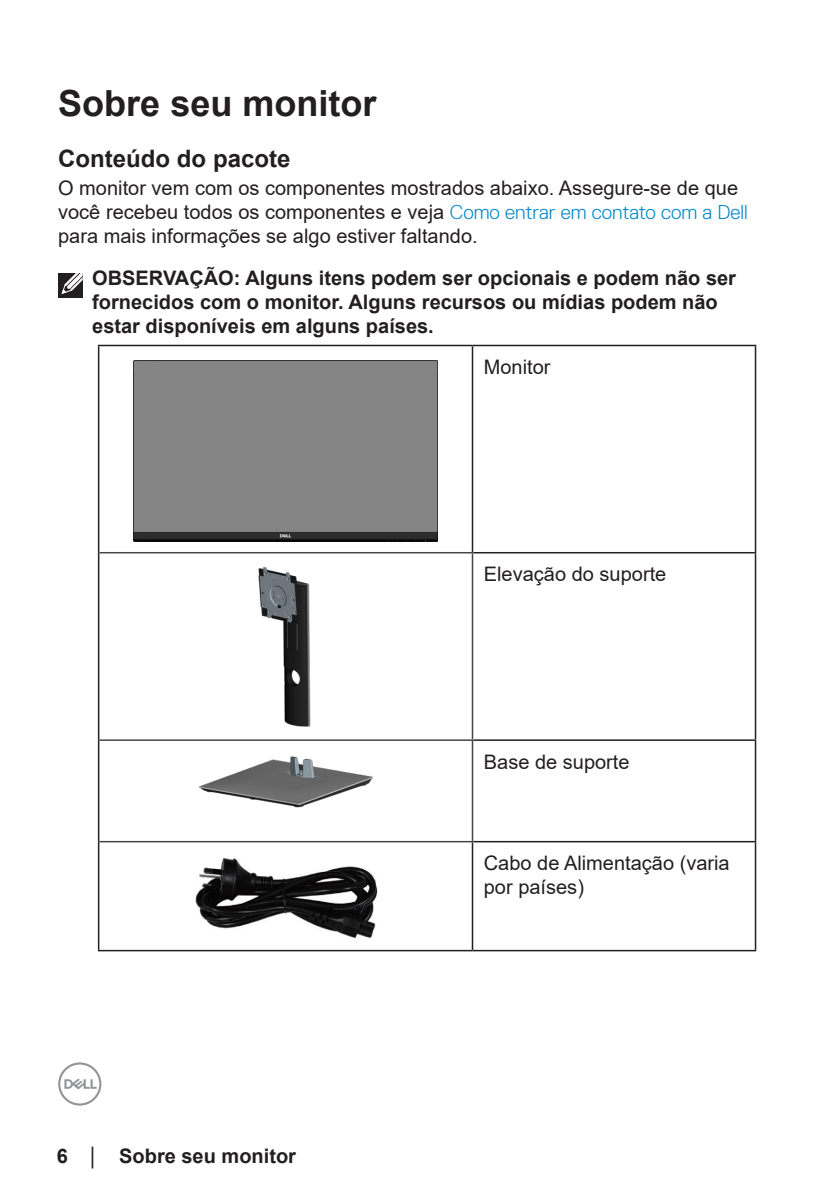
<style>
.page{position:relative;width:840px;height:1191px;background:#fff}
.page>*{position:absolute;margin:0;border:0;box-sizing:border-box;transform-origin:0 0}
.Head1{font:700 36px "Arial";color:#231f20}
.Head2{font:700 24px "Arial";color:#231f20}
.text{font:20px/24px "Arial";color:#231f20}
.Note{font:700 20px/24px "Arial";color:#231f20}
.s1{font-family:"Dell Replica";font-weight:300;color:#0087cb}
.s2{font-weight:400;font-size:18px}
</style>
<div class="page">
<svg style="left:58px;top:1062px;width:43px;height:43px"></svg>
<hr style="left:98px;top:345px;width:374px;height:1px;background:#231f20">
<hr style="left:98px;top:346px;width:1px;height:207px;background:#231f20">
<hr style="left:472px;top:345px;width:283px;height:1px;background:#231f20">
<hr style="left:471px;top:346px;width:2px;height:206px;background:#231f20">
<hr style="left:754px;top:346px;width:1px;height:206px;background:#231f20">
<hr style="left:473px;top:552px;width:282px;height:1px;background:#231f20">
<hr style="left:754px;top:553px;width:1px;height:186px;background:#231f20">
<hr style="left:473px;top:739px;width:282px;height:2px;background:#231f20">
<hr style="left:754px;top:741px;width:1px;height:100px;background:#231f20">
<hr style="left:98px;top:841px;width:1px;height:109px;background:#231f20">
<hr style="left:473px;top:841px;width:282px;height:1px;background:#231f20">
<hr style="left:471px;top:842px;width:2px;height:108px;background:#231f20">
<hr style="left:754px;top:842px;width:1px;height:108px;background:#231f20">
<hr style="left:98px;top:950px;width:374px;height:1px;background:#231f20">
<hr style="left:472px;top:950px;width:283px;height:1px;background:#231f20">
<hr style="left:99px;top:552px;width:374px;height:1px;background:#454545">
<hr style="left:471px;top:553px;width:2px;height:186px;background:#454545">
<hr style="left:99px;top:739px;width:374px;height:2px;background:#454545">
<hr style="left:471px;top:741px;width:2px;height:100px;background:#454545">
<hr style="left:99px;top:841px;width:374px;height:1px;background:#454545">
<hr style="left:98px;top:553px;width:1px;height:187px;background:#231f20">
<hr style="left:98px;top:740px;width:1px;height:101px;background:#231f20">
<div style="left:134px;top:361px;width:303px;height:180px;background:#858585"></div>
<img style="left:258px;top:567px;width:53px;height:160px">
<img style="left:199px;top:756px;width:174px;height:52px">
<img style="left:195px;top:858px;width:183px;height:81px">
<div style="left:58px;top:273px;width:24px;height:24px;background:#231f20"></div>
<svg style="left:61px;top:273px;width:22px;height:22px"></svg>
<p class="Head1" style="left:58px;top:78px;width:320px">Sobre seu monitor</p>
<p class="Head2" style="left:58px;top:141px;width:234px">Conteúdo do pacote</p>
<p class="text" style="left:58px;top:176px;width:690px">O monitor vem com os componentes mostrados abaixo. Assegure-se de que você recebeu todos os componentes e veja <span class="s1">Como entrar em contato com a Dell </span>para mais informações se algo estiver faltando.</p>
<p class="Note" style="left:92px;top:266px;width:645px">OBSERVAÇÃO: Alguns itens podem ser opcionais e podem não ser fornecidos com o monitor. Alguns recursos ou mídias podem não estar disponíveis em alguns países.</p>
<p class="text" style="left:483px;top:355px;width:68px">Monitor</p>
<p class="text" style="left:483px;top:562px;width:184px">Elevação do suporte</p>
<p class="text" style="left:483px;top:749px;width:147px">Base de suporte</p>
<p class="Note" style="left:57px;top:1143px;width:241px">6 <span class="s2">│</span> Sobre seu monitor</p>
<p class="text" style="left:483px;top:851px;width:247px">Cabo de Alimentação (varia por países)</p>
</div>
